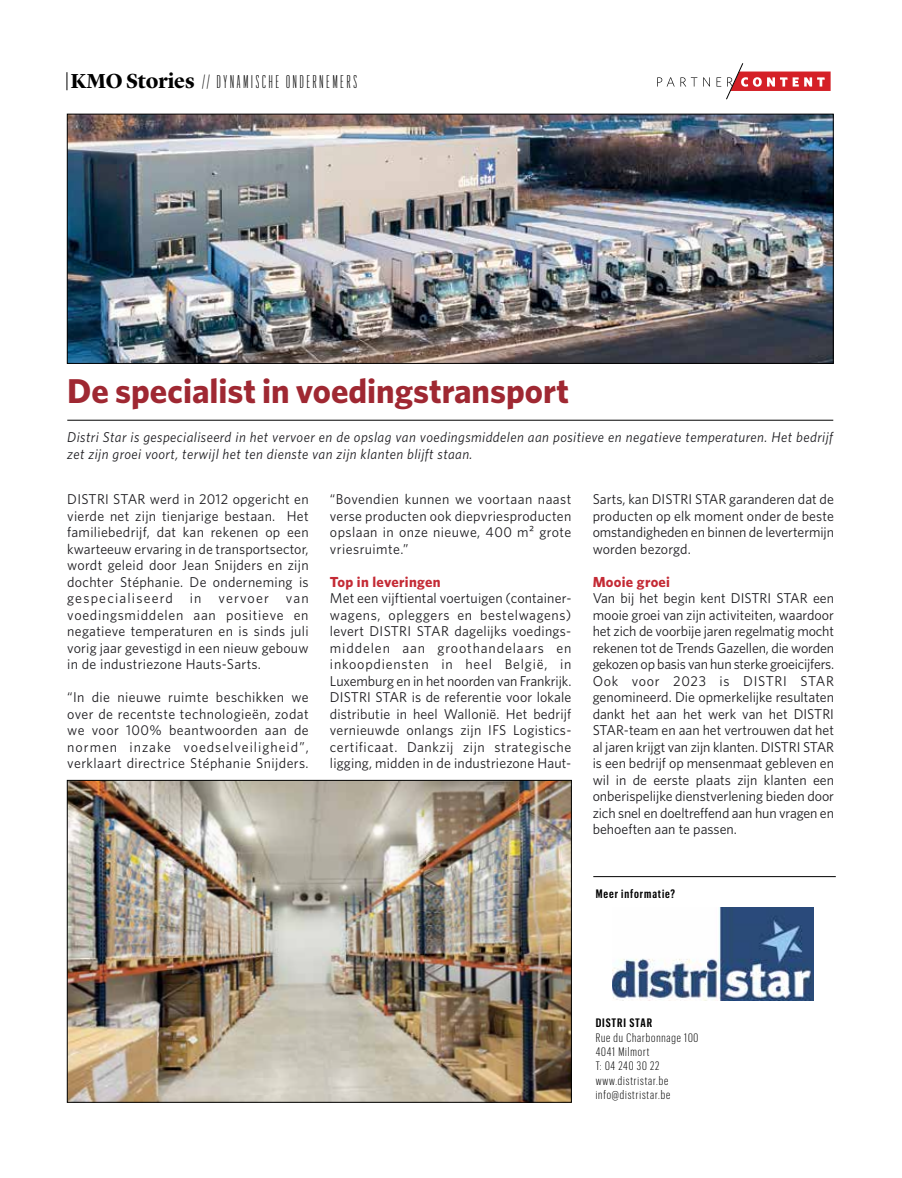
<style>
.page{position:relative;width:902px;height:1178px;background:#fff}
.page>*{position:absolute;margin:0;border:0;box-sizing:border-box;transform-origin:0 0}
.t1{font:700 34.5px "Whitney";color:#9f2832}
.t2{font:300 18px "Graphik XXX Cond";letter-spacing:.16em;color:#000}
.t3{font:700 14.55px "Whitney";letter-spacing:.02em;color:#c42a35}
.t4{font:14.25px/16.5px "Whitney";letter-spacing:.015em;color:#1d1c20;text-align:justify}
.t5{font:italic 14.25px/16.5px "Whitney";letter-spacing:.03em;color:#1d1c20}
.t6{font:300 12px/14.4px "Graphik X Cond";letter-spacing:.075em;color:#000}
.t7{font:600 12px "Graphik X Cond";letter-spacing:.075em;color:#000}
.s1{font-family:"Lyon Display";font-weight:700;font-size:21px}
</style>
<div class="page">
<img style="left:69px;top:116px;width:762px;height:246px">
<div style="left:67px;top:114px;width:766px;height:250px;border:1px solid #000"></div>
<hr style="left:67px;top:420px;width:766px;height:1px;background:#000">
<hr style="left:593px;top:876px;width:242px;height:1px;background:#000">
<img style="left:612px;top:907px;width:201px;height:93px">
<img style="left:69px;top:782px;width:500px;height:318px">
<div style="left:67px;top:780px;width:504px;height:322px;border:1px solid #000"></div>
<svg style="left:67px;top:72px;width:1px;height:18px"></svg>
<svg style="left:657px;top:63px;width:173px;height:36px"></svg>
<p class="t2" style="left:71px;top:72px;width:287px"><span class="s1">KMO Stories</span> // DYNAMISCHE ONDERNEMERS</p>
<h1 class="t1" style="left:67px;top:370px;width:503px">De specialist in voedingstransport</h1>
<p class="t5" style="left:67px;top:428px;width:767px">Distri Star is gespecialiseerd in het vervoer en de opslag van voedingsmiddelen aan positieve en negatieve temperaturen. Het bedrijf zet zijn groei voort, terwijl het ten dienste van zijn klanten blijft staan.</p>
<p class="t4" style="left:67px;top:491px;width:243px">DISTRI STAR werd in 2012 opgericht en vierde net zijn tienjarige bestaan. Het familiebedrijf, dat kan rekenen op een kwarteeuw ervaring in de transportsector, wordt geleid door Jean Snijders en zijn dochter Stéphanie. De onderneming is gespecialiseerd in vervoer van voedingsmiddelen aan positieve en negatieve temperaturen en is sinds juli vorig jaar gevestigd in een nieuw gebouw in de industriezone Hauts-Sarts.</p>
<p class="t4" style="left:67px;top:689px;width:243px">“In die nieuwe ruimte beschikken we over de recentste technologieën, zodat we voor 100% beantwoorden aan de normen inzake voedselveiligheid”, verklaart directrice Stéphanie Snijders.</p>
<p class="t4" style="left:330px;top:491px;width:243px">“Bovendien kunnen we voortaan naast verse producten ook diepvriesproducten opslaan in onze nieuwe, 400 m² grote vriesruimte.”</p>
<p class="t3" style="left:330px;top:573px;width:112px">Top in leveringen</p>
<p class="t4" style="left:330px;top:590px;width:243px">Met een vijftiental voertuigen (container&shy;wagens, opleggers en bestelwagens) levert DISTRI STAR dagelijks voedings&shy;middelen aan groothandelaars en inkoopdiensten in heel België, in Luxemburg en in het noorden van Frankrijk.<br>DISTRI STAR is de referentie voor lokale distributie in heel Wallonië. Het bedrijf vernieuwde onlangs zijn IFS Logistics&shy;certificaat. Dankzij zijn strategische ligging, midden in de industriezone Haut-</p>
<p class="t4" style="left:592px;top:491px;width:243px">Sarts, kan DISTRI STAR garanderen dat de producten op elk moment onder de beste omstandigheden en binnen de levertermijn worden bezorgd.</p>
<p class="t3" style="left:592px;top:573px;width:79px">Mooie groei</p>
<p class="t4" style="left:592px;top:590px;width:243px">Van bij het begin kent DISTRI STAR een mooie groei van zijn activiteiten, waardoor het zich de voorbije jaren regelmatig mocht rekenen tot de Trends Gazellen, die worden gekozen op basis van hun sterke groeicijfers.<br>Ook voor 2023 is DISTRI STAR genomineerd. Die opmerkelijke resultaten dankt het aan het werk van het DISTRI STAR-team en aan het vertrouwen dat het al jaren krijgt van zijn klanten. DISTRI STAR is een bedrijf op mensenmaat gebleven en wil in de eerste plaats zijn klanten een onberispelijke dienstverlening bieden door zich snel en doeltreffend aan hun vragen en behoeften aan te passen.</p>
<p class="t7" style="left:595px;top:885px;width:81px">Meer informatie?</p>
<p class="t7" style="left:595px;top:1014px;width:58px">DISTRI STAR</p>
<p class="t6" style="left:595px;top:1029px;width:104px">Rue du Charbonnage 100<br>4041 Milmort<br>T: 04 240 30 22 www.distristar.be info@distristar.be</p>
</div>
